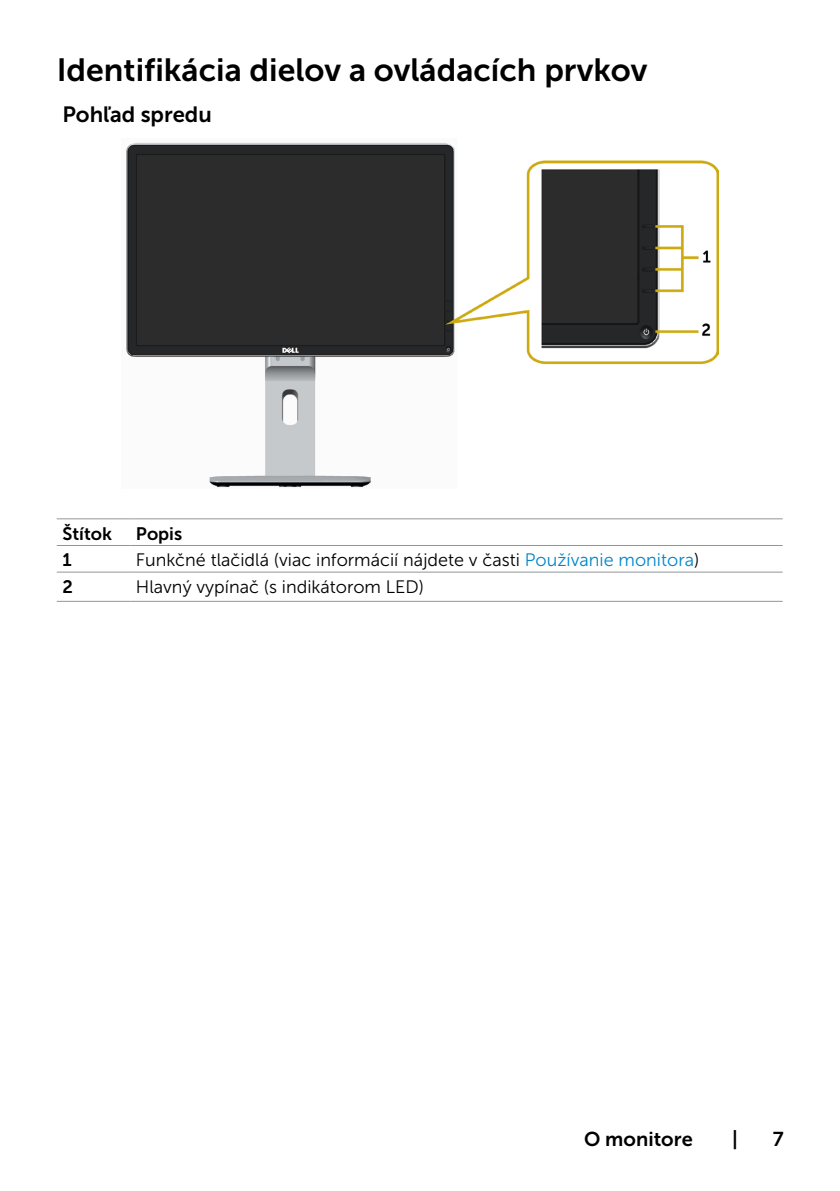
<style>
.page{position:relative;width:840px;height:1191px;background:#fff}
.page>*{position:absolute;margin:0;border:0;box-sizing:border-box;transform-origin:0 0}
.Head2{font:32px "Museo Sans For Dell 700";color:#000}
.Head4{font:22px "Museo Sans For Dell 700";color:#000}
.t1{font:20px "Museo Sans For Dell 700";color:#000}
.Callout{font:18px "Museo Sans For Dell 300";color:#000}
.Callout_Head{font:18px "Museo Sans For Dell 700";color:#000}
.Callout-2{font:18px "Museo Sans For Dell 700";color:#000}
.s1{color:#0087cb}
</style>
<div class="page">
<img style="left:126px;top:142px;width:591px;height:346px">
<hr style="left:57px;top:518px;width:73px;height:1px;background:#939598">
<hr style="left:130px;top:518px;width:652px;height:1px;background:#939598">
<hr style="left:57px;top:545px;width:73px;height:1px;background:#939598">
<hr style="left:130px;top:545px;width:652px;height:1px;background:#939598">
<hr style="left:57px;top:572px;width:73px;height:1px;background:#939598">
<hr style="left:57px;top:601px;width:73px;height:1px;background:#939598">
<hr style="left:130px;top:572px;width:652px;height:1px;background:#939598">
<hr style="left:130px;top:601px;width:652px;height:1px;background:#939598">
<p class="Head2" style="left:57px;top:52px;width:592px">Identifikácia dielov a ovládacích prvkov</p>
<p class="Head4" style="left:62px;top:102px;width:151px">Pohľad spredu</p>
<p class="Callout_Head" style="left:62px;top:523px;width:51px">Štítok</p>
<p class="Callout_Head" style="left:136px;top:523px;width:48px">Popis</p>
<p class="Callout-2" style="left:62px;top:550px;width:11px">1</p>
<p class="Callout" style="left:136px;top:550px;width:564px">Funkčné tlačidlá (viac informácií nájdete v časti <span class="s1">Používanie monitora</span>)</p>
<p class="Callout-2" style="left:62px;top:577px;width:12px">2</p>
<p class="Callout" style="left:136px;top:577px;width:289px">Hlavný vypínač (s indikátorom LED)</p>
<p class="t1" style="left:583px;top:1127px;width:110px">O monitore</p>
<p class="t1" style="left:731px;top:1127px;width:7px">|</p>
<p class="t1" style="left:772px;top:1127px;width:12px">7</p>
</div>
